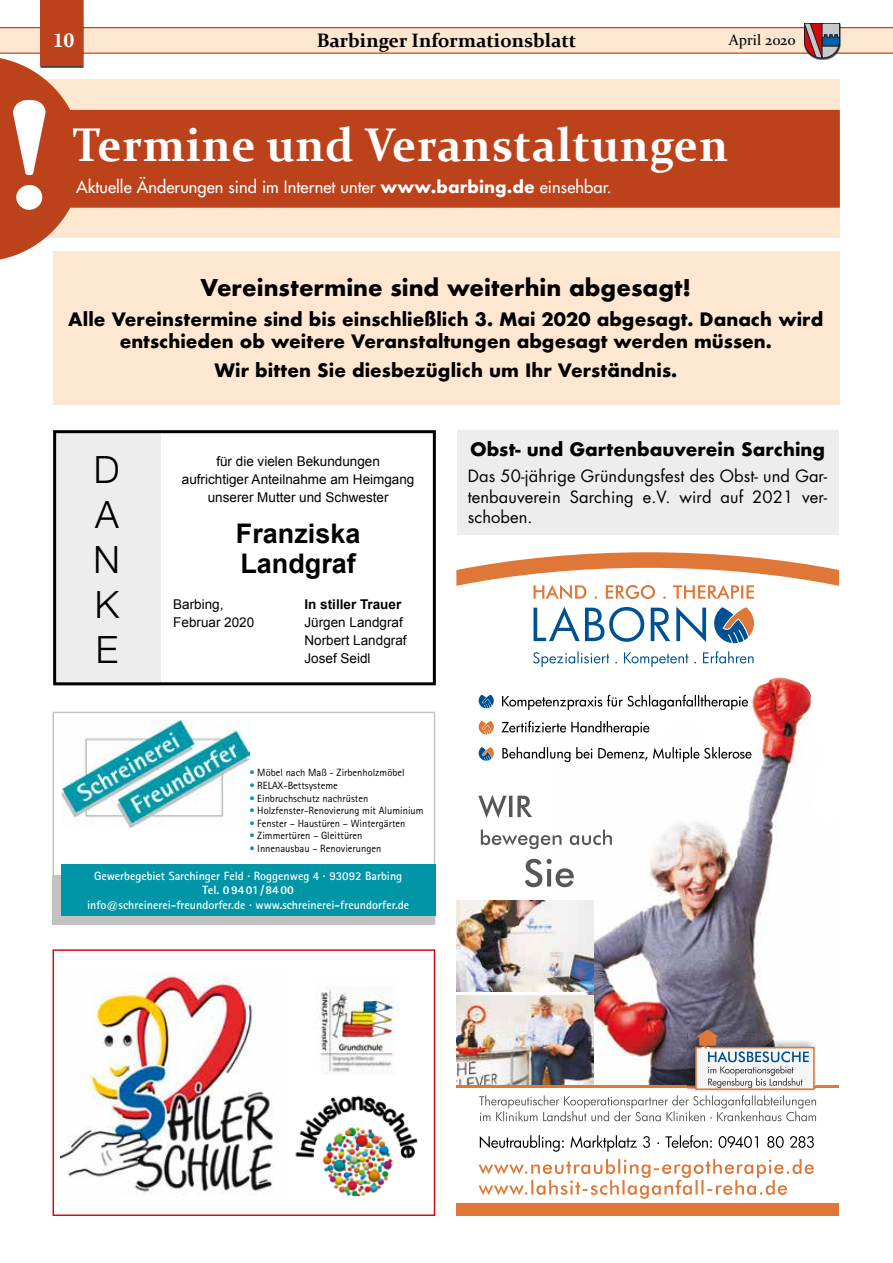
<style>
.page{position:relative;width:893px;height:1263px;background:#fff}
.page>*{position:absolute;margin:0;border:0;box-sizing:border-box;transform-origin:0 0}
.t1{font:700 47.25px "Constantia";letter-spacing:.02em;color:#fff;scale:.95 1}
.t2{font:300 37.5px/45px "Helvetica Neue";color:#000;text-align:justify}
.t3{font:700 27px/30px "Arial";color:#000}
.t4{font:700 22.5px "Futura";color:#000}
.t5{font:700 19.5px "Constantia";color:#000}
.t6{font:700 19.5px "Constantia";color:#fff}
.t7{font:700 18px/21.6px "Futura";color:#000;text-align:center}
.t8{font:16.5px/20.4px "Futura";letter-spacing:.005em;color:#000;text-align:justify}
.t9{font:16.5px "Futura";letter-spacing:.005em;color:#fff}
.t10{font:15px "Constantia";color:#000}
.t11{font:13.5px/18px "Arial";color:#000;text-align:center}
.t12{font:700 13.5px "Arial";color:#000}
.t13{font:700 12px "Rotis Sans Serif";color:#fff}
.t14{font:800 12px "Rotis Sans Serif";color:#fff}
.t15{font:10.5px "Rotis Sans Serif";color:#000}
.s1{font-weight:700}
.s2{color:#0096a7}
</style>
<div class="page">
<div style="left:0;top:28px;width:893px;height:25px;background:#fee7d0"></div>
<hr style="left:0;top:53px;width:893px;height:1px;background:#bc421b">
<hr style="left:0;top:27px;width:893px;height:1px;background:#bc421b">
<div style="left:40px;top:0;width:43px;height:66px;background:#bc421b"></div>
<div style="left:804px;top:24px;width:38px;height:36px;background:#000;opacity:.75"></div>
<svg style="left:804px;top:23px;width:36px;height:33px"></svg>
<svg style="left:0;top:56px;width:840px;height:204px;fill:#bc421b"></svg>
<svg style="left:13px;top:100px;width:33px;height:110px"></svg>
<div style="left:53px;top:251px;width:787px;height:153px;background:#fee7d0"></div>
<div style="left:53px;top:430px;width:108px;height:255px;background:#ededed"></div>
<div style="left:53px;top:430px;width:383px;height:255px;border:3px solid #000"></div>
<img style="left:295px;top:1095px;width:123px;height:101px">
<img style="left:316px;top:988px;width:83px;height:85px">
<div style="left:53px;top:949px;width:382px;height:267px;border:2px solid #d20a11"></div>
<img style="left:60px;top:973px;width:214px;height:222px">
<img style="left:552px;top:677px;width:259px;height:353px">
<img style="left:457px;top:900px;width:137px;height:91px">
<img style="left:457px;top:995px;width:137px;height:90px">
<svg style="left:480px;top:1135px;width:334px;height:17px"></svg>
<svg style="left:533px;top:607px;width:173px;height:35px"></svg>
<svg style="left:714px;top:607px;width:40px;height:36px"></svg>
<svg style="left:456px;top:552px;width:383px;height:47px"></svg>
<svg style="left:533px;top:651px;width:221px;height:16px"></svg>
<div style="left:456px;top:1203px;width:383px;height:13px;background:#de7737"></div>
<svg style="left:478px;top:1159px;width:336px;height:40px"></svg>
<hr style="left:456px;top:1085px;width:383px;height:2px;background:#de7737">
<svg style="left:502px;top:747px;width:249px;height:15px"></svg>
<svg style="left:481px;top:829px;width:131px;height:20px"></svg>
<svg style="left:478px;top:795px;width:54px;height:23px"></svg>
<svg style="left:525px;top:859px;width:49px;height:28px"></svg>
<img style="left:687px;top:1022px;width:124px;height:8px">
<img style="left:479px;top:1030px;width:337px;height:91px">
<svg style="left:479px;top:695px;width:15px;height:13px"></svg>
<svg style="left:479px;top:721px;width:15px;height:13px"></svg>
<svg style="left:502px;top:695px;width:246px;height:15px"></svg>
<svg style="left:501px;top:721px;width:148px;height:15px"></svg>
<svg style="left:479px;top:747px;width:15px;height:14px"></svg>
<div style="left:457px;top:430px;width:381px;height:104px;background:#ededed"></div>
<div style="left:53px;top:712px;width:382px;height:212px;border:2px solid #c2c2c2"></div>
<div style="left:53px;top:875px;width:382px;height:49px;background:#c2c2c2"></div>
<img style="left:61px;top:720px;width:188px;height:107px">
<div style="left:61px;top:864px;width:374px;height:52px;background:#0096a7"></div>
<p class="t6" style="left:53px;top:26px;width:23px">10</p>
<p class="t5" style="left:317px;top:27px;width:261px">Barbinger Informationsblatt</p>
<p class="t10" style="left:729px;top:30px;width:68px">April 2020</p>
<h1 class="t1" style="left:73px;top:113px;width:691px">Termine und Veranstaltungen</h1>
<p class="t9" style="left:76px;top:176px;width:537px">Aktuelle Änderungen sind im Internet unter <span class="s1">www.barbing.de</span> einsehbar.</p>
<p class="t4" style="left:201px;top:271px;width:492px">Vereinstermine sind weiterhin abgesagt!</p>
<p class="t7" style="left:68px;top:309px;width:756px">Alle Vereinstermine sind bis einschließlich 3. Mai 2020 abgesagt. Danach wird entschieden ob weitere Veranstaltungen abgesagt werden müssen.</p>
<p class="t7" style="left:214px;top:360px;width:464px">Wir bitten Sie diesbezüglich um Ihr Verständnis.</p>
<h2 class="t2" style="left:94px;top:444px;width:28px">D A N K E</h2>
<p class="t11" style="left:182px;top:452px;width:234px">für die vielen Bekundungen aufrichtiger Anteilnahme am Heimgang unserer Mutter und Schwester</p>
<h3 class="t3" style="left:236px;top:519px;width:126px">Franziska<br>Landgraf</h3>
<p class="t11" style="left:173px;top:596px;width:52px">Barbing,</p>
<p class="t12" style="left:305px;top:596px;width:98px">In stiller Trauer</p>
<p class="t11" style="left:173px;top:614px;width:83px">Februar 2020</p>
<p class="t11" style="left:305px;top:614px;width:104px;text-align:left">Jürgen Landgraf<br>Norbert Landgraf<br>Josef Seidl</p>
<p class="t15" style="left:249px;top:766px;width:157px"><span class="s2">•</span> Möbel nach Maß - Zirbenholzmöbel</p>
<p class="t15" style="left:249px;top:779px;width:90px"><span class="s2">•</span> RELAX-Bettsysteme</p>
<p class="t15" style="left:249px;top:792px;width:120px"><span class="s2">•</span> Einbruchschutz nachrüsten</p>
<p class="t15" style="left:249px;top:804px;width:176px"><span class="s2">•</span> Holzfenster-Renovierung mit Aluminium</p>
<p class="t15" style="left:249px;top:817px;width:158px"><span class="s2">•</span> Fenster – Haustüren – Wintergärten</p>
<p class="t15" style="left:249px;top:829px;width:115px"><span class="s2">•</span> Zimmertüren – Gleittüren</p>
<p class="t15" style="left:249px;top:842px;width:133px"><span class="s2">•</span> Innenausbau – Renovierungen</p>
<p class="t13" style="left:94px;top:868px;width:310px">Gewerbegebiet Sarchinger Feld · Roggenweg 4 · 93092 Barbing</p>
<p class="t14" style="left:202px;top:882px;width:93px">Tel. 09401/8400</p>
<p class="t13" style="left:87px;top:897px;width:324px">info@schreinerei-freundorfer.de · www.schreinerei-freundorfer.de</p>
<p class="t7" style="left:470px;top:439px;width:356px">Obst- und Gartenbauverein Sarching</p>
<p class="t8" style="left:468px;top:466px;width:361px">Das 50-jährige Gründungsfest des Obst- und Gar&shy;tenbauverein Sarching e.V. wird auf 2021 ver&shy;schoben.</p>
</div>
